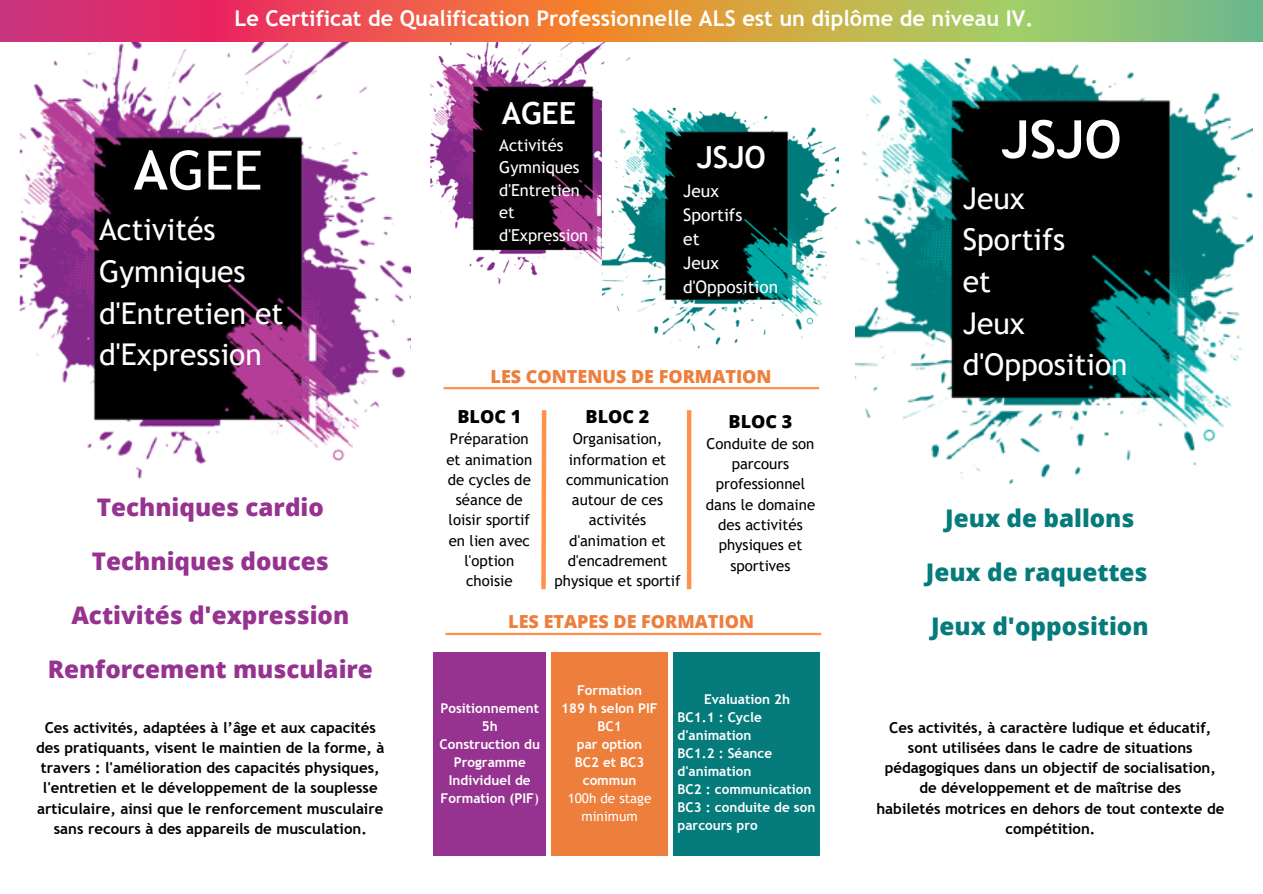
<style>
.page{position:relative;width:1263px;height:894px;background:#fff}
.page>*{position:absolute;margin:0;border:0;box-sizing:border-box;transform-origin:0 0}
.t1{font:54.15px "Trebuchet MS";color:#fff}
.t2{font:700 52.65px "Trebuchet MS";color:#fff}
.t3{font:700 30.45px "Trebuchet MS";color:#fff}
.t4{font:700 30.3px "Trebuchet MS";color:#fff}
.t5{font:30px/41.5px "Trebuchet MS";color:#fff}
.t6{font:800 24.3px "Open Sans";color:#963390}
.t7{font:800 24.3px "Open Sans";color:#057b7c}
.t8{font:700 21.75px "Trebuchet MS";color:#fff}
.t9{font:800 18px "Open Sans";color:#ed7e3c}
.t10{font:800 18px "Open Sans";color:#000}
.t11{font:17.25px/24px "Trebuchet MS";color:#fff}
.t12{font:16.5px "Trebuchet MS";color:#fff}
.t13{font:16.35px/22.5px "Trebuchet MS";color:#fff}
.t14{font:700 15px/20.2px "Trebuchet MS";color:#000;text-align:center}
.t15{font:15px/20.2px "Trebuchet MS";color:#000;text-align:center}
.t16{font:700 13.5px/18px "Trebuchet MS";color:#fff;text-align:center}
.t17{font:13.5px/18px "Trebuchet MS";color:#fff;text-align:center}
.s1{font-weight:700}
.s2{font-weight:400}
</style>
<div class="page">
<img style="left:855px;top:58px;width:397px;height:427px">
<img style="left:19px;top:42px;width:392px;height:437px">
<img style="left:430px;top:42px;width:201px;height:242px">
<img style="left:602px;top:89px;width:237px;height:259px">
<div style="left:433px;top:651px;width:113px;height:204px;background:#963390"></div>
<div style="left:552px;top:651px;width:115px;height:204px;background:#ed7e3c"></div>
<hr style="left:445px;top:632px;width:376px;height:3px;background:#ff914d">
<hr style="left:443px;top:387px;width:376px;height:2px;background:#ff914d">
<svg style="left:541px;top:410px;width:6px;height:180px"></svg>
<hr style="left:687px;top:410px;width:4px;height:179px;background:#ff914d">
<img style="left:0;top:0;width:1263px;height:42px">
<div style="left:673px;top:651px;width:146px;height:204px;background:#057b7c"></div>
<h3 class="t8" style="left:234px;top:6px;width:800px">Le Certificat de Qualification Professionnelle ALS est un diplôme de niveau IV.</h3>
<h1 class="t1" style="left:134px;top:139px;width:130px"><span class="s1">A</span>GEE</h1>
<h3 class="t5" style="left:99px;top:208px;width:186px">Activités<br>Gymniques d'Entretien et d'Expression</h3>
<h3 class="t6" style="left:97px;top:490px;width:229px">Techniques cardio</h3>
<h3 class="t6" style="left:92px;top:544px;width:238px">Techniques douces</h3>
<h3 class="t6" style="left:71px;top:598px;width:279px">Activités d'expression</h3>
<h3 class="t6" style="left:48px;top:652px;width:327px">Renforcement musculaire</h3>
<h3 class="t3" style="left:502px;top:95px;width:76px">AGEE</h3>
<p class="t12" style="left:499px;top:135px;width:66px">Activités</p>
<p class="t13" style="left:499px;top:156px;width:90px">Gymniques d'Entretien et d'Expression</p>
<h3 class="t4" style="left:697px;top:140px;width:71px">JSJO</h3>
<p class="t11" style="left:683px;top:179px;width:96px">Jeux<br>Sportifs<br>et<br>Jeux d'Opposition</p>
<p class="t9" style="left:491px;top:364px;width:283px">LES CONTENUS DE FORMATION</p>
<p class="t10" style="left:457px;top:403px;width:65px">BLOC 1</p>
<p class="t15" style="left:446px;top:429px;width:87px">Préparation et animation de cycles de séance de loisir sportif en lien avec l'option choisie</p>
<p class="t10" style="left:586px;top:403px;width:65px">BLOC 2</p>
<p class="t15" style="left:554px;top:429px;width:128px">Organisation, information et communication autour de ces activités d'animation et d'encadrement physique et sportif</p>
<p class="t10" style="left:729px;top:408px;width:65px">BLOC 3</p>
<p class="t15" style="left:706px;top:433px;width:111px">Conduite de son parcours professionnel dans le domaine des activités physiques et sportives</p>
<p class="t9" style="left:508px;top:608px;width:247px">LES ETAPES DE FORMATION</p>
<h2 class="t2" style="left:1001px;top:109px;width:122px">JSJO</h2>
<h3 class="t5" style="left:963px;top:177px;width:166px">Jeux<br>Sportifs<br>et<br>Jeux d'Opposition</h3>
<h3 class="t7" style="left:945px;top:501px;width:191px">Jeux de ballons</h3>
<h3 class="t7" style="left:926px;top:555px;width:223px">Jeux de raquettes</h3>
<h3 class="t7" style="left:931px;top:609px;width:219px">Jeux d'opposition</h3>
<p class="t16" style="left:561px;top:680px;width:98px">Formation<br>189 h selon PIF<br>BC1<br>par option<br>BC2 et BC3 commun</p>
<p class="t17" style="left:568px;top:788px;width:85px">100h de stage minimum</p>
<p class="t16" style="left:678px;top:690px;width:139px;text-align:left;text-indent:26px">Evaluation 2h<br>BC1.1 : Cycle d'animation<br>BC1.2 : Séance d'animation<br>BC2 : communication<br>BC3 : conduite de son parcours pro</p>
<p class="t16" style="left:440px;top:698px;width:102px">Positionnement<br>5h<br>Construction du<br>Programme<br>Individuel de<br>Formation (PIF<span class="s2">)</span></p>
<p class="t14" style="left:36px;top:717px;width:350px">Ces activités, adaptées à l’âge et aux capacités des pratiquants, visent le maintien de la forme, à travers : l'amélioration des capacités physiques, l'entretien et le développement de la souplesse articulaire, ainsi que le renforcement musculaire sans recours à des appareils de musculation.</p>
<p class="t14" style="left:876px;top:717px;width:349px">Ces activités, à caractère ludique et éducatif, sont utilisées dans le cadre de situations pédagogiques dans un objectif de socialisation, de développement et de maîtrise des<br>habiletés motrices en dehors de tout contexte de compétition.</p>
</div>
